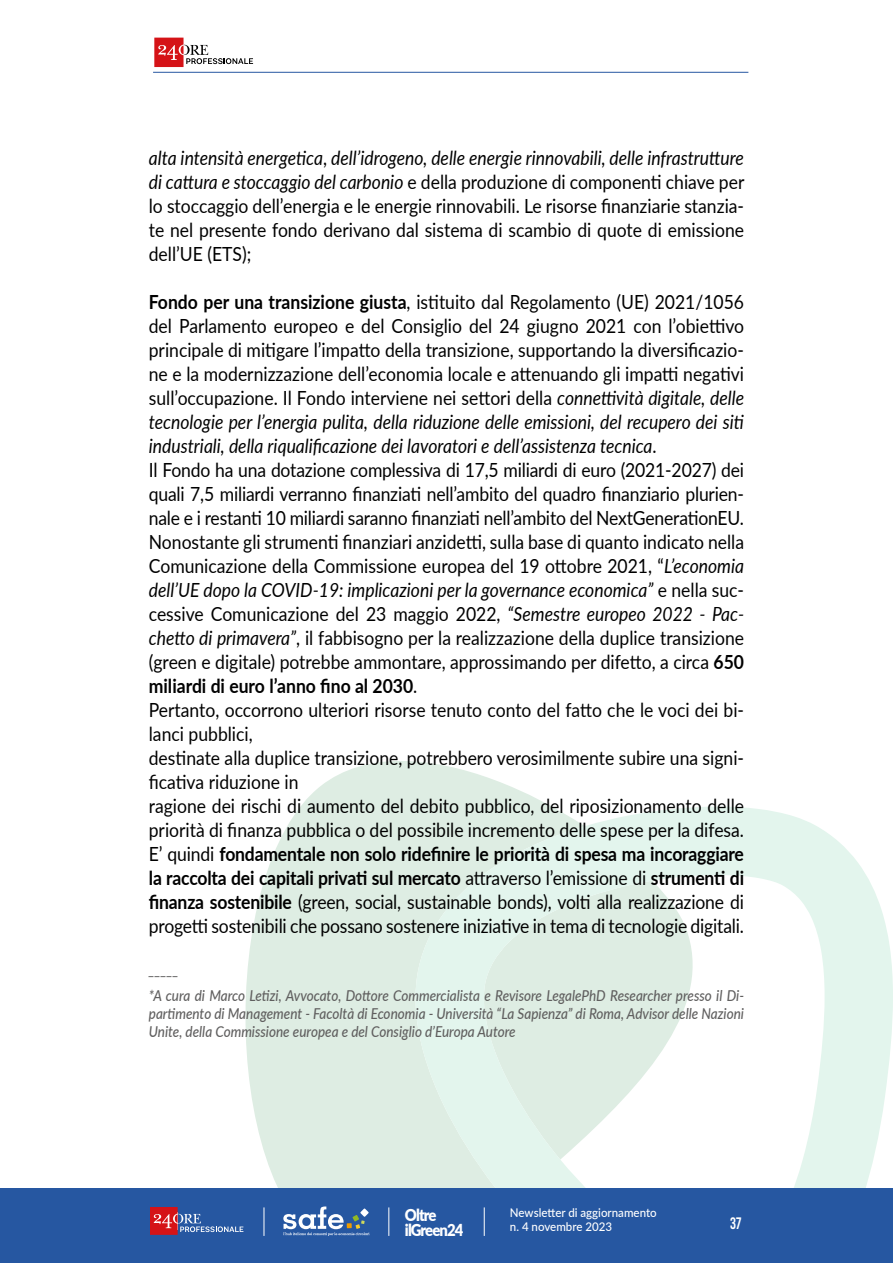
<style>
.page{position:relative;width:893px;height:1263px;background:#fff}
.page>*{position:absolute;margin:0;border:0;box-sizing:border-box;transform-origin:0 0}
.t1{font:19.5px/24px "Lato";color:#000;text-align:justify;scale:.9 1}
.t2{font:900 16.5px/15px "Lato";letter-spacing:-.06em;color:#fff;scale:.9 1}
.t3{font:16.5px "Bebas Kai";color:#fff;scale:.9 1}
.t4{font:italic 500 15px/26.5px "Lato";color:#605f5f;scale:.9 1}
.t5{font:500 12px/14.4px "Lato";color:#fff;scale:.96 1}
.s1{font-style:italic}
.s2{font-weight:700}
</style>
<div class="page">
<svg style="left:245px;top:761px;width:307px;height:427px;background:#e2efe7"></svg>
<svg style="left:415px;top:807px;width:478px;height:381px"></svg>
<div style="left:0;top:1188px;width:893px;height:75px;background:#2657a1"></div>
<svg style="left:150px;top:1207px;width:93px;height:28px"></svg>
<svg style="left:283px;top:1206px;width:86px;height:30px"></svg>
<svg style="left:264px;top:1207px;width:1px;height:29px"></svg>
<svg style="left:388px;top:1207px;width:1px;height:29px"></svg>
<svg style="left:484px;top:1207px;width:1px;height:29px"></svg>
<hr style="left:153px;top:72px;width:595px;height:1px;background:#2657a1">
<svg style="left:154px;top:38px;width:99px;height:29px"></svg>
<p class="t1" style="left:149px;top:145px;width:663px"><span class="s1">alta intensità energetica</span>, <span class="s1">dell’idrogeno, delle energie rinnovabili, delle infrastrutture di cattura e stoccaggio del carbonio</span> e della produzione di componenti chiave per lo stoccaggio dell’energia e le energie rinnovabili. Le risorse finanziarie stanzia&shy;te nel presente fondo derivano dal sistema di scambio di quote di emissione dell’UE (ETS);</p>
<p class="t1" style="left:149px;top:289px;width:663px;text-align:left"><span class="s2">Fondo per una transizione giusta</span>, istituito dal Regolamento (UE) 2021/1056 del Parlamento europeo e del Consiglio del 24 giugno 2021 con l’obiettivo principale di mitigare l’impatto della transizione, supportando la diversificazio&shy;ne e la modernizzazione dell’economia locale e attenuando gli impatti negativi sull’occupazione. Il Fondo interviene nei settori della <span class="s1">connettività digitale, delle tecnologie per l’energia pulita, della riduzione delle emissioni, del recupero dei siti industriali, della riqualificazione dei lavoratori e dell’assistenza tecnica</span>.<br>Il Fondo ha una dotazione complessiva di 17,5 miliardi di euro (2021-2027) dei quali 7,5 miliardi verranno finanziati nell’ambito del quadro finanziario plurien&shy;nale e i restanti 10 miliardi saranno finanziati nell’ambito del NextGenerationEU.<br>Nonostante gli strumenti finanziari anzidetti, sulla base di quanto indicato nella Comunicazione della Commissione europea del 19 ottobre 2021, “<span class="s1">L’economia dell’UE dopo la COVID-19: implicazioni per la governance economica”</span> e nella suc&shy;cessive Comunicazione del 23 maggio 2022, <span class="s1">“Semestre europeo 2022 - Pac&shy;chetto di primavera”</span>, il fabbisogno per la realizzazione della duplice transizione (green e digitale) potrebbe ammontare, approssimando per difetto, a circa <span class="s2">650 miliardi di euro l’anno fino al 2030</span>.<br>Pertanto, occorrono ulteriori risorse tenuto conto del fatto che le voci dei bi&shy;lanci pubblici,<br>destinate alla duplice transizione, potrebbero verosimilmente subire una signi&shy;ficativa riduzione in<br>ragione dei rischi di aumento del debito pubblico, del riposizionamento delle priorità di finanza pubblica o del possibile incremento delle spese per la difesa.<br>E’ quindi <span class="s2">fondamentale non solo ridefinire le priorità di spesa ma incoraggiare la raccolta dei capitali privati sul mercato</span> attraverso l’emissione di <span class="s2">strumenti di finanza sostenibile</span> (green, social, sustainable bonds), volti alla realizzazione di progetti sostenibili che possano sostenere iniziative in tema di tecnologie digitali.</p>
<p class="t4" style="left:149px;top:955px;width:663px">_____<br>*A cura di Marco Letizi, Avvocato, Dottore Commercialista e Revisore LegalePhD Researcher presso il Di-</p>
<p class="t4" style="left:149px;top:1004px;width:663px;line-height:18px">partimento di Management - Facoltà di Economia - Università “La Sapienza” di Roma, Advisor delle Nazioni<br>Unite, della Commissione europea e del Consiglio d’Europa Autore</p>
<p class="t2" style="left:405px;top:1206px;width:66px">Oltre ilGreen24</p>
<p class="t5" style="left:510px;top:1205px;width:154px">Newsletter di aggiornamento n. 4 novembre 2023</p>
<p class="t3" style="left:730px;top:1214px;width:14px">37</p>
</div>
